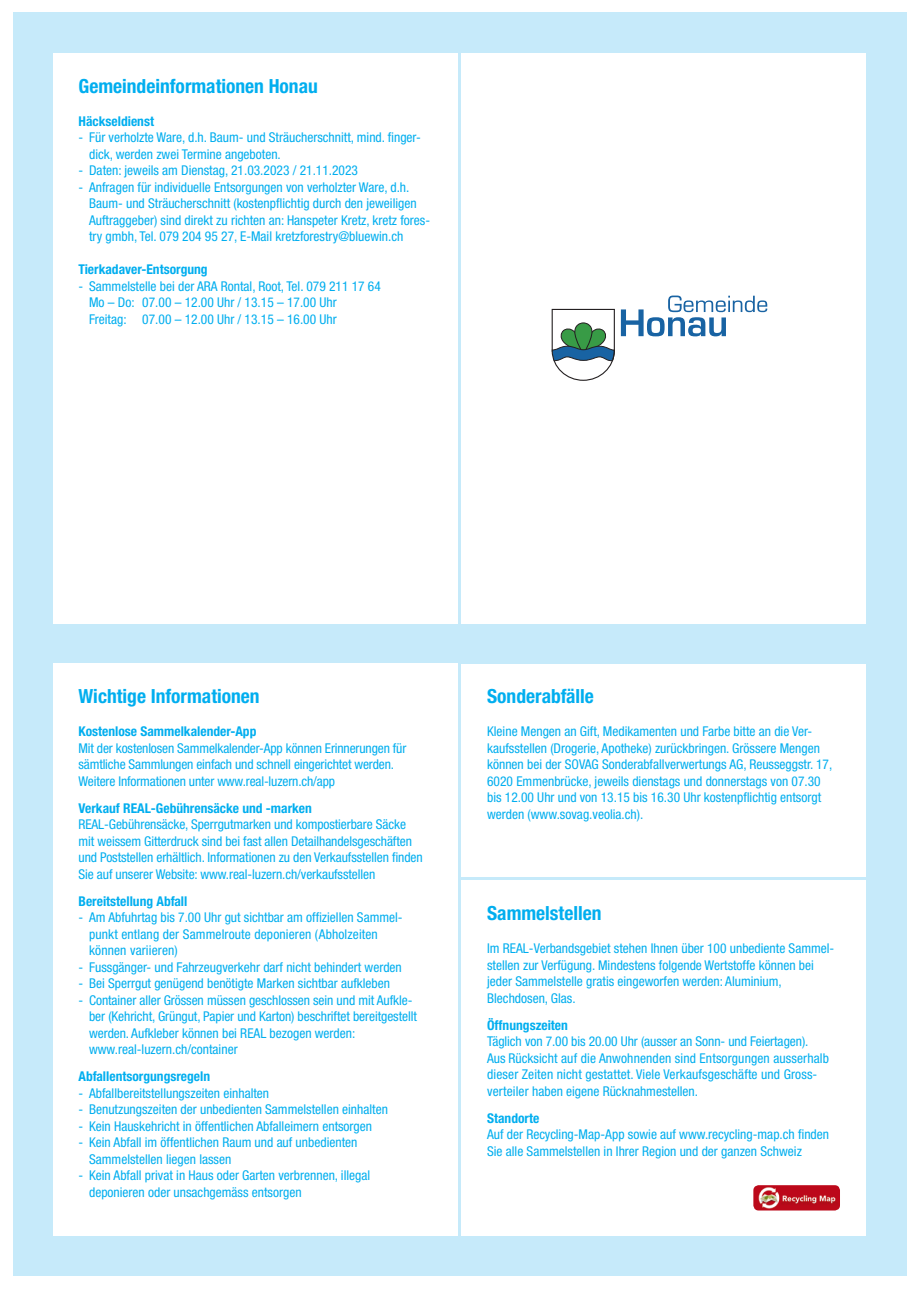
<style>
.page{position:relative;width:919px;height:1289px;background:#fff}
.page>*{position:absolute;margin:0;border:0;box-sizing:border-box;transform-origin:0 0}
.t1{font:700 condensed 19.5px "Helvetica Neue LT Pro";color:#00aeef}
.t2{font:condensed 13.5px/16.5px "Helvetica Neue LT Pro";color:#00aeef}
.t3{font:700 condensed 13.5px "Helvetica Neue LT Pro";color:#00aeef}
</style>
<div class="page">
<div style="left:13px;top:13px;width:893px;height:1263px;background:#c6eafa"></div>
<div style="left:461px;top:663px;width:404px;height:213px;background:#fff"></div>
<div style="left:461px;top:880px;width:404px;height:355px;background:#fff"></div>
<div style="left:53px;top:663px;width:404px;height:572px;background:#fff"></div>
<img style="left:753px;top:1185px;width:86px;height:25px">
<div style="left:53px;top:53px;width:404px;height:570px;background:#fff"></div>
<div style="left:461px;top:53px;width:404px;height:570px;background:#fff"></div>
<svg style="left:551px;top:308px;width:64px;height:73px"></svg>
<svg style="left:621px;top:295px;width:146px;height:41px"></svg>
<h1 class="t1" style="left:78px;top:74px;width:241px">Gemeindeinformationen Honau</h1>
<p class="t3" style="left:78px;top:113px;width:77px">Häckseldienst</p>
<p class="t2" style="left:89px;top:129px;width:333px;text-indent:-11px">- Für verholzte Ware, d.h. Baum- und Sträucherschnitt, mind. finger&shy;dick, werden zwei Termine angeboten.</p>
<p class="t2" style="left:78px;top:162px;width:281px">- Daten: jeweils am Dienstag, 21.03.2023 / 21.11.2023</p>
<p class="t2" style="left:89px;top:178px;width:342px;text-indent:-11px">- Anfragen für individuelle Entsorgungen von verholzter Ware, d.h.<br>Baum- und Sträucherschnitt (kostenpflichtig durch den jeweiligen Auftraggeber) sind direkt zu richten an: Hanspeter Kretz, kretz fores&shy;try gmbh, Tel. 079 204 95 27, E-Mail kretzforestry@bluewin.ch</p>
<p class="t3" style="left:78px;top:261px;width:131px">Tierkadaver-Entsorgung</p>
<p class="t2" style="left:89px;top:277px;width:293px;text-indent:-11px">- Sammelstelle bei der ARA Rontal, Root, Tel. 079 211 17 64<br>Mo – Do: 07.00 – 12.00 Uhr / 13.15 – 17.00 Uhr<br>Freitag: 07.00 – 12.00 Uhr / 13.15 – 16.00 Uhr</p>
<h1 class="t1" style="left:78px;top:684px;width:183px">Wichtige Informationen</h1>
<p class="t3" style="left:78px;top:723px;width:179px">Kostenlose Sammelkalender-App</p>
<p class="t2" style="left:78px;top:739px;width:329px">Mit der kostenlosen Sammelkalender-App können Erinnerungen für sämtliche Sammlungen einfach und schnell eingerichtet werden.<br>Weitere Informationen unter www.real-luzern.ch/app</p>
<p class="t3" style="left:78px;top:799px;width:235px">Verkauf REAL-Gebührensäcke und -marken</p>
<p class="t2" style="left:78px;top:816px;width:346px">REAL-Gebührensäcke, Sperrgutmarken und kompostierbare Säcke mit weissem Gitterdruck sind bei fast allen Detailhandelsgeschäften und Poststellen erhältlich. Informationen zu den Verkaufsstellen finden Sie auf unserer Website: www.real-luzern.ch/verkaufsstellen</p>
<p class="t3" style="left:78px;top:892px;width:110px">Bereitstellung Abfall</p>
<p class="t2" style="left:89px;top:909px;width:315px;text-indent:-11px">- Am Abfuhrtag bis 7.00 Uhr gut sichtbar am offiziellen Sammel&shy;punkt entlang der Sammelroute deponieren (Abholzeiten können variieren)</p>
<p class="t2" style="left:78px;top:958px;width:325px">- Fussgänger- und Fahrzeugverkehr darf nicht behindert werden</p>
<p class="t2" style="left:78px;top:975px;width:313px">- Bei Sperrgut genügend benötigte Marken sichtbar aufkleben</p>
<p class="t2" style="left:89px;top:991px;width:329px;text-indent:-11px">- Container aller Grössen müssen geschlossen sein und mit Aufkle&shy;ber (Kehricht, Grüngut, Papier und Karton) beschriftet bereitgestellt werden. Aufkleber können bei REAL bezogen werden: www.real-luzern.ch/container</p>
<p class="t3" style="left:78px;top:1068px;width:133px">Abfallentsorgungsregeln</p>
<p class="t2" style="left:78px;top:1084px;width:192px">- Abfallbereitstellungszeiten einhalten</p>
<p class="t2" style="left:78px;top:1101px;width:311px">- Benutzungszeiten der unbedienten Sammelstellen einhalten</p>
<p class="t2" style="left:78px;top:1117px;width:295px">- Kein Hauskehricht in öffentlichen Abfalleimern entsorgen</p>
<p class="t2" style="left:89px;top:1134px;width:270px;text-indent:-11px">- Kein Abfall im öffentlichen Raum und auf unbedienten<br>Sammelstellen liegen lassen</p>
<p class="t2" style="left:89px;top:1167px;width:282px;text-indent:-11px">- Kein Abfall privat in Haus oder Garten verbrennen, illegal deponieren oder unsachgemäss entsorgen</p>
<h1 class="t1" style="left:487px;top:684px;width:108px">Sonderabfälle</h1>
<p class="t2" style="left:487px;top:723px;width:346px">Kleine Mengen an Gift, Medikamenten und Farbe bitte an die Ver&shy;kaufsstellen (Drogerie, Apotheke) zurückbringen. Grössere Mengen können bei der SOVAG Sonderabfallverwertungs AG, Reusseggstr. 17, 6020 Emmenbrücke, jeweils dienstags und donnerstags von 07.30 bis 12.00 Uhr und von 13.15 bis 16.30 Uhr kostenpflichtig entsorgt werden (www.sovag.veolia.ch).</p>
<h1 class="t1" style="left:487px;top:901px;width:116px">Sammelstellen</h1>
<p class="t2" style="left:487px;top:940px;width:349px">Im REAL-Verbandsgebiet stehen Ihnen über 100 unbediente Sammel&shy;stellen zur Verfügung. Mindestens folgende Wertstoffe können bei jeder Sammelstelle gratis eingeworfen werden: Aluminium, Blechdosen, Glas.</p>
<p class="t3" style="left:487px;top:1016px;width:82px">Öffnungszeiten</p>
<p class="t2" style="left:487px;top:1033px;width:343px">Täglich von 7.00 bis 20.00 Uhr (ausser an Sonn- und Feiertagen).<br>Aus Rücksicht auf die Anwohnenden sind Entsorgungen ausserhalb dieser Zeiten nicht gestattet. Viele Verkaufsgeschäfte und Gross&shy;verteiler haben eigene Rücknahmestellen.</p>
<p class="t3" style="left:487px;top:1109px;width:54px">Standorte</p>
<p class="t2" style="left:487px;top:1126px;width:343px">Auf der Recycling-Map-App sowie auf www.recycling-map.ch finden<br>Sie alle Sammelstellen in Ihrer Region und der ganzen Schweiz</p>
</div>
